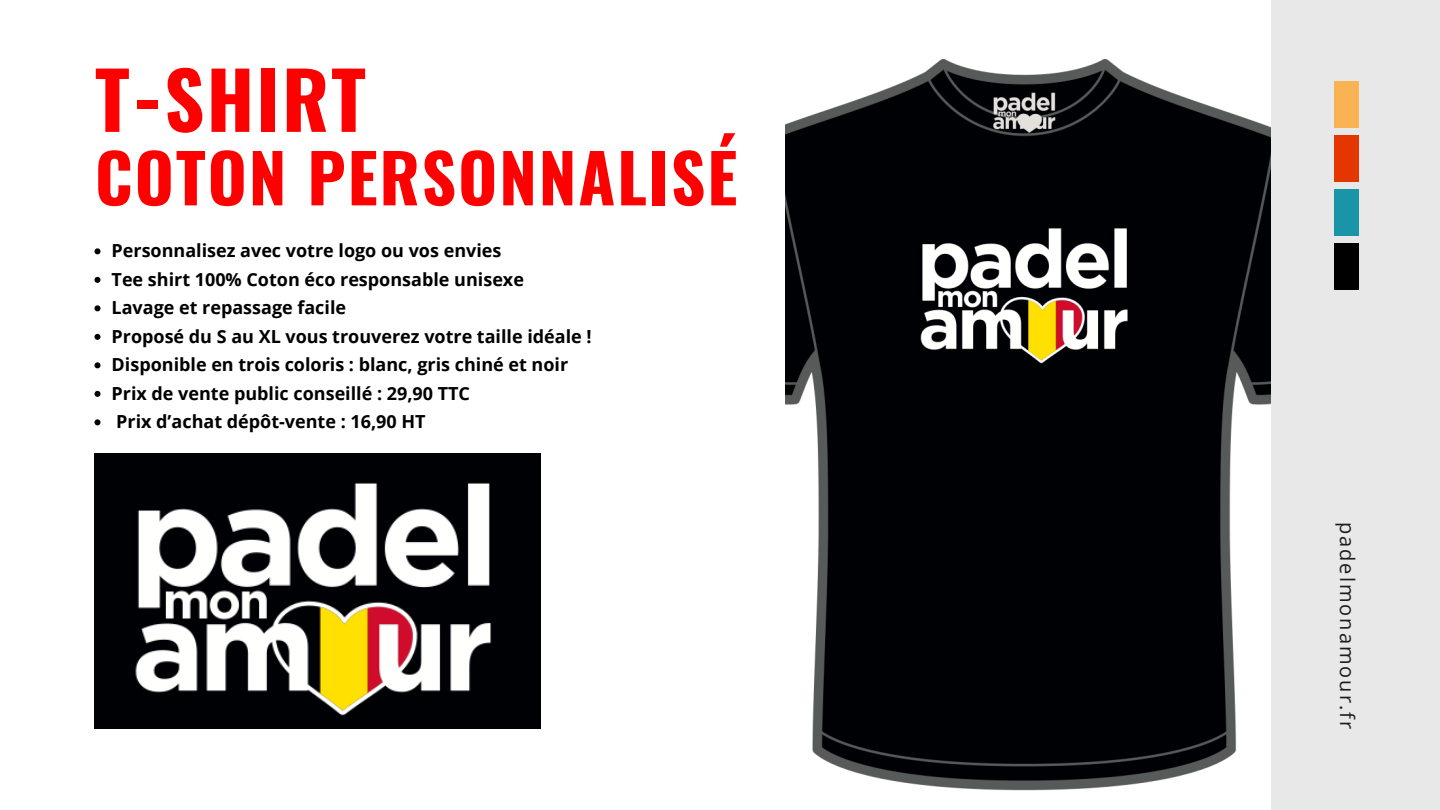
<style>
.page{position:relative;width:1440px;height:810px;background:#fff}
.page>*{position:absolute;margin:0;border:0;box-sizing:border-box;transform-origin:0 0}
.t1{font:700 78.1px "Oswald";letter-spacing:.03em;color:#f00}
.t2{font:700 67.1px "Oswald";letter-spacing:.03em;color:#f00}
.t3{font:20px "Open Sans";letter-spacing:.1em;color:#000}
.t4{font:700 18px "Open Sans";color:#000}
</style>
<div class="page">
<img style="left:95px;top:454px;width:445px;height:275px">
<div style="left:1271px;top:0;width:169px;height:810px;background:#e8e8e8"></div>
<img style="left:785px;top:59px;width:486px;height:732px">
<div style="left:1335px;top:81px;width:24px;height:46px;background:#f9b353"></div>
<div style="left:1335px;top:189px;width:24px;height:46px;background:#1a95a8"></div>
<div style="left:1335px;top:135px;width:24px;height:46px;background:#e43700"></div>
<div style="left:1335px;top:243px;width:24px;height:46px;background:#000"></div>
<svg style="left:94px;top:248px;width:6px;height:6px"></svg>
<svg style="left:94px;top:277px;width:6px;height:6px"></svg>
<svg style="left:94px;top:305px;width:6px;height:6px"></svg>
<svg style="left:94px;top:334px;width:6px;height:6px"></svg>
<svg style="left:94px;top:362px;width:6px;height:6px"></svg>
<svg style="left:94px;top:391px;width:6px;height:6px"></svg>
<svg style="left:94px;top:419px;width:6px;height:6px"></svg>
<p class="t1" style="left:95px;top:39px;width:272px">T-SHIRT</p>
<p class="t2" style="left:95px;top:125px;width:644px">COTON PERSONNALISÉ</p>
<p class="t4" style="left:112px;top:238px;width:391px">Personnalisez avec votre logo ou vos envies</p>
<p class="t4" style="left:112px;top:267px;width:414px">Tee shirt 100% Coton éco responsable unisexe</p>
<p class="t4" style="left:112px;top:295px;width:236px">Lavage et repassage facile</p>
<p class="t4" style="left:112px;top:324px;width:482px">Proposé du S au XL vous trouverez votre taille idéale !</p>
<p class="t4" style="left:112px;top:352px;width:458px">Disponible en trois coloris : blanc, gris chiné et noir</p>
<p class="t4" style="left:112px;top:381px;width:360px">Prix de vente public conseillé : 29,90 TTC</p>
<p class="t4" style="left:116px;top:409px;width:311px">Prix d’achat dépôt-vente : 16,90 HT</p>
<p class="t3" style="left:1362px;top:522px;width:209px;rotate:90deg">padelmonamour.fr</p>
</div>
